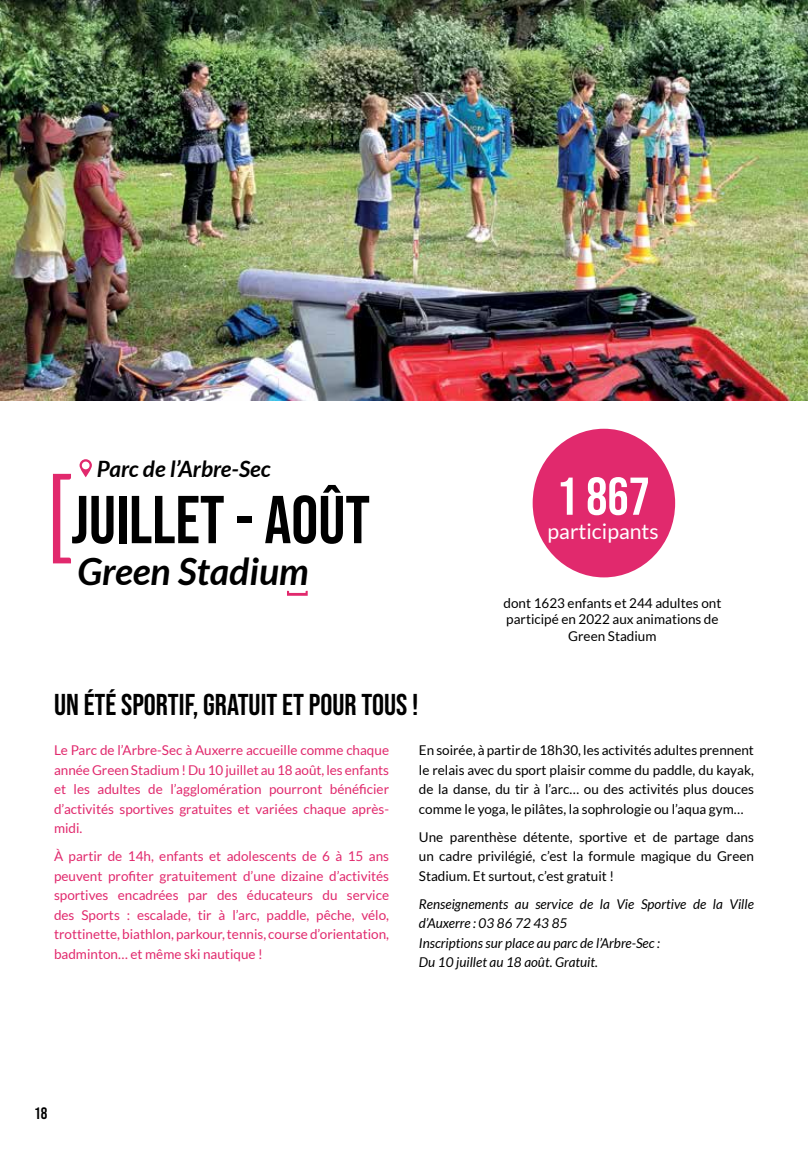
<style>
.page{position:relative;width:808px;height:1149px;background:#fff}
.page>*{position:absolute;margin:0;border:0;box-sizing:border-box;transform-origin:0 0}
.t1{font:67.5px "Bebas Neue";color:#000}
.t2{font:53.1px "Bebas Neue";color:#fff}
.t3{font:italic 700 37.5px "Lato";color:#000}
.t4{font:30px "Bebas Neue";color:#000}
.t5{font:italic 700 22.5px "Lato";color:#000}
.t6{font:21.3px "Lato";color:#fff}
.t7{font:16.5px "Bebas Neue";color:#000}
.t8{font:13.5px/19.5px "Lato";color:#e1296d;text-align:justify}
.t9{font:13.5px/19.5px "Lato";color:#000;text-align:justify}
.t10{font:italic 13.5px/19.5px "Lato";color:#000}
</style>
<div class="page">
<img style="left:0;top:0;width:808px;height:400px">
<svg style="left:53px;top:473px;width:18px;height:90px"></svg>
<svg style="left:80px;top:459px;width:12px;height:18px"></svg>
<svg style="left:287px;top:590px;width:21px;height:5px"></svg>
<div style="left:533px;top:428px;width:142px;height:149px;background:#e1296d;border-radius:50%"></div>
<h3 class="t5" style="left:97px;top:456px;width:175px">Parc de l’Arbre-Sec</h3>
<h1 class="t1" style="left:71px;top:481px;width:300px">JUILLET - AOÛT</h1>
<h3 class="t3" style="left:77px;top:549px;width:233px">Green Stadium</h3>
<h2 class="t2" style="left:556px;top:466px;width:95px">1 867</h2>
<h3 class="t6" style="left:548px;top:519px;width:113px">participants</h3>
<p class="t9" style="left:503px;top:594px;width:219px;line-height:16.5px;text-align:center">dont 1623 enfants et 244 adultes ont participé en 2022 aux animations de<br>Green Stadium</p>
<h3 class="t4" style="left:54px;top:687px;width:366px">UN ÉTÉ SPORTIF, GRATUIT ET POUR TOUS !</h3>
<p class="t8" style="left:54px;top:740px;width:337px">Le Parc de l’Arbre-Sec à Auxerre accueille comme chaque année Green Stadium ! Du 10 juillet au 18 août, les enfants et les adultes de l’agglomération pourront bénéficier d’activités sportives gratuites et variées chaque après&shy;midi.</p>
<p class="t8" style="left:54px;top:846px;width:337px">À partir de 14h, enfants et adolescents de 6 à 15 ans peuvent profiter gratuitement d’une dizaine d’activités sportives encadrées par des éducateurs du service des Sports : escalade, tir à l’arc, paddle, pêche, vélo, trottinette, biathlon, parkour, tennis, course d’orientation, badminton… et même ski nautique !</p>
<p class="t9" style="left:419px;top:740px;width:337px">En soirée, à partir de 18h30, les activités adultes prennent le relais avec du sport plaisir comme du paddle, du kayak, de la danse, du tir à l’arc… ou des activités plus douces comme le yoga, le pilâtes, la sophrologie ou l’aqua gym…</p>
<p class="t9" style="left:419px;top:826px;width:337px">Une parenthèse détente, sportive et de partage dans un cadre privilégié, c’est la formule magique du Green Stadium. Et surtout, c’est gratuit !</p>
<p class="t10" style="left:419px;top:894px;width:336px">Renseignements au service de la Vie Sportive de la Ville d’Auxerre : 03 86 72 43 85<br>Inscriptions sur place au parc de l’Arbre-Sec :<br>Du 10 juillet au 18 août. Gratuit.</p>
<p class="t7" style="left:34px;top:1103px;width:15px">18</p>
</div>
